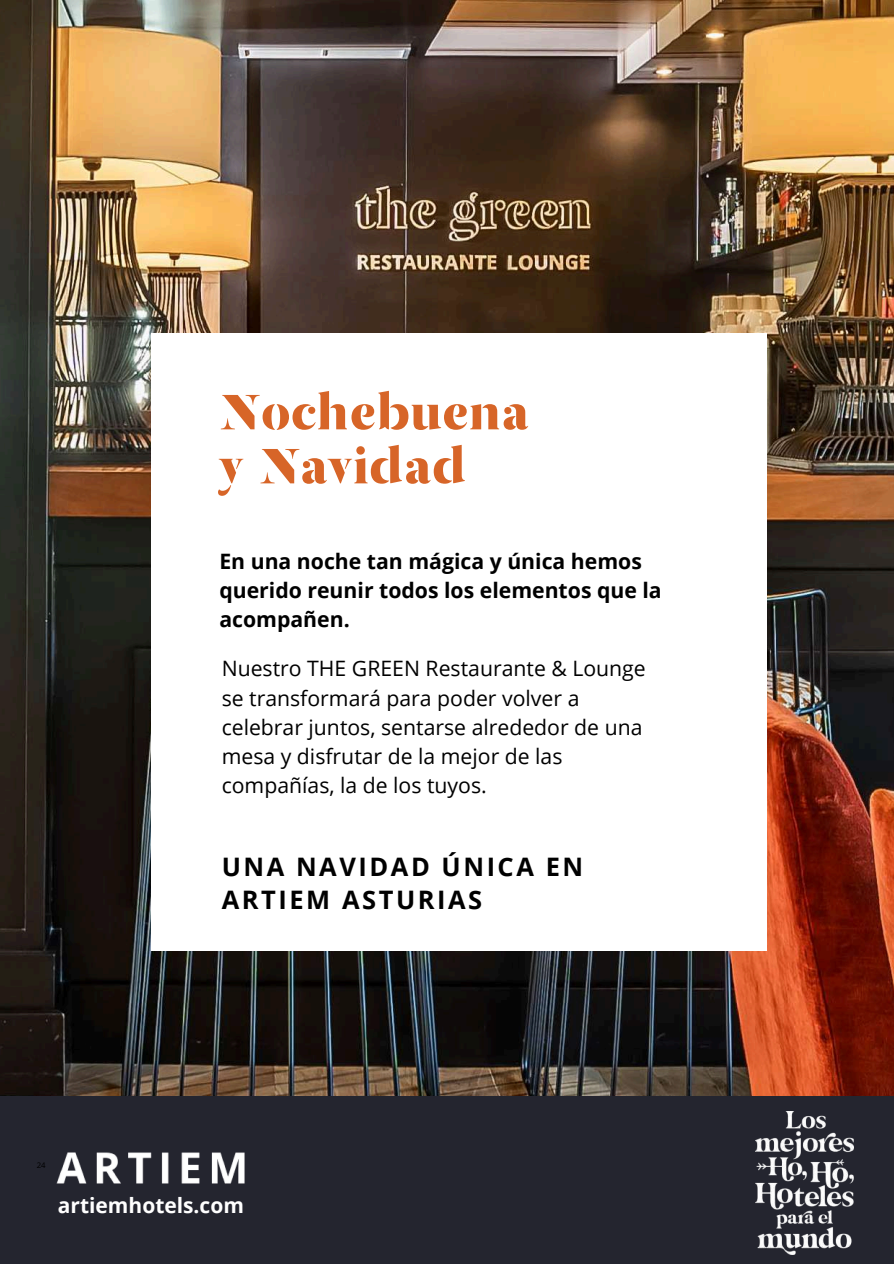
<style>
.page{position:relative;width:894px;height:1264px;background:#fff}
.page>*{position:absolute;margin:0;border:0;box-sizing:border-box;transform-origin:0 0}
.t1{font:54.6px/54px "Artiem";letter-spacing:.02em;color:#d76528}
.t2{font:700 25.5px/32.7px "Open Sans";letter-spacing:.1em;color:#000}
.t3{font:21.15px/29.2px "Open Sans";color:#000}
.t4{font:700 21.15px/29.2px "Open Sans";color:#000}
.t5{font:700 21px "Open Sans";color:#fff}
.t6{font:7.8px "Open Sans";color:#000}
</style>
<div class="page">
<img style="left:0;top:0;width:893px;height:1096px">
<div style="left:0;top:1096px;width:893px;height:167px;background:#24252f"></div>
<img style="left:56px;top:1152px;width:189px;height:32px">
<div style="left:151px;top:333px;width:614px;height:617px;background:#fff"></div>
<img style="left:755px;top:1111px;width:97px;height:143px">
<h1 class="t1" style="left:219px;top:389px;width:311px">Nochebuena y Navidad</h1>
<p class="t4" style="left:219px;top:545px;width:444px">En una noche tan mágica y única hemos querido reunir todos los elementos que la acompañen.</p>
<p class="t3" style="left:222px;top:653px;width:425px">Nuestro THE GREEN Restaurante &amp; Lounge se transformará para poder volver a celebrar juntos, sentarse alrededor de una mesa y disfrutar de la mejor de las compañías, la de los tuyos.</p>
<p class="t2" style="left:222px;top:850px;width:363px">UNA NAVIDAD ÚNICA EN<br>ARTIEM ASTURIAS</p>
<p class="t6" style="left:37px;top:1160px;width:10px">24</p>
<p class="t5" style="left:58px;top:1190px;width:187px">artiemhotels.com</p>
</div>
